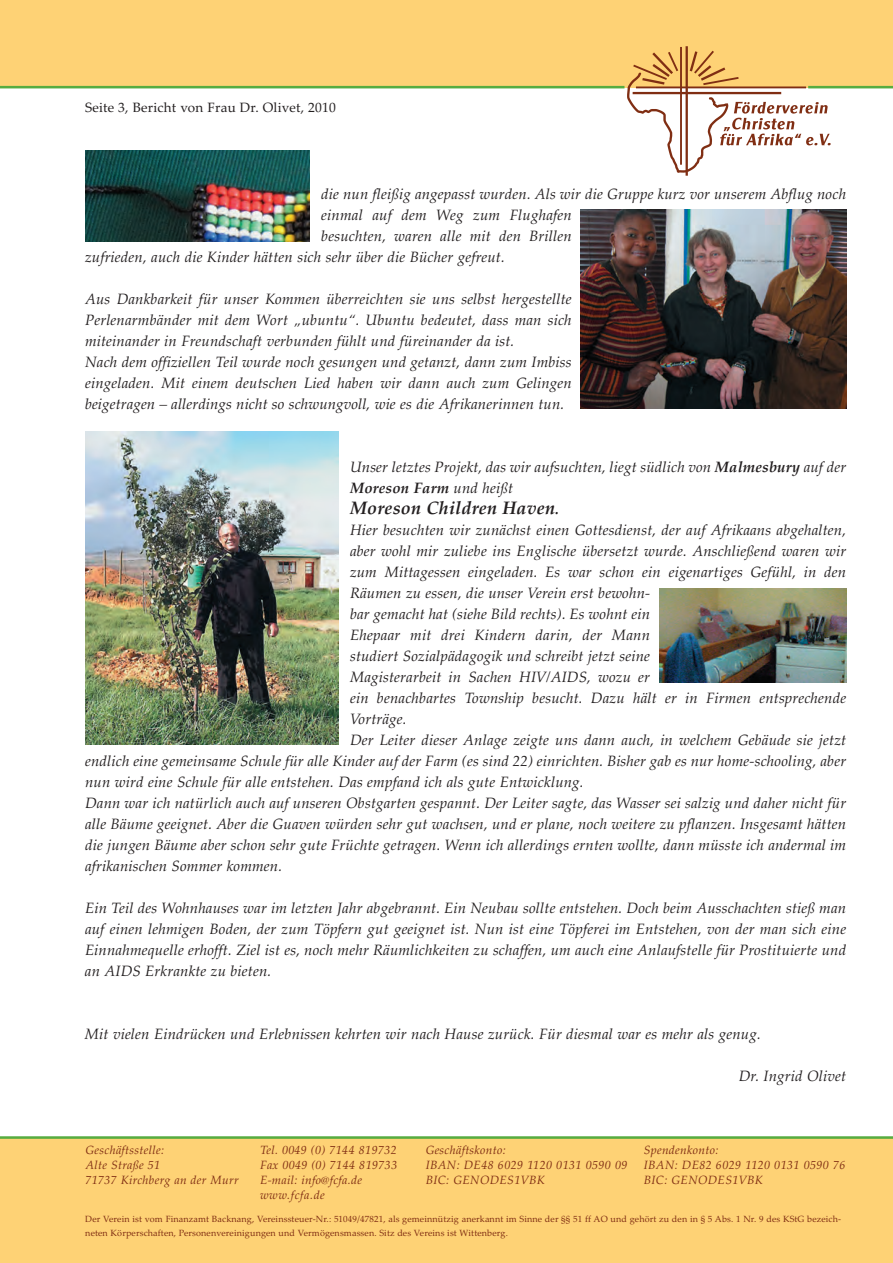
<style>
.page{position:relative;width:893px;height:1263px;background:#fed275}
.page>*{position:absolute;margin:0;border:0;box-sizing:border-box;transform-origin:0 0}
.t1{font:italic 700 18px "Palatino Linotype";letter-spacing:.01em;color:#231f20}
.t2{font:italic 15px/21px "Palatino Linotype";letter-spacing:.01em;color:#231f20}
.t3{font:13.5px "Palatino Linotype";letter-spacing:.015em;color:#231f20}
.t4{font:italic 12px/15px "Palatino Linotype";letter-spacing:.025em;color:#802e13}
.t5{font:9px/13.5px "Palatino Linotype";letter-spacing:.015em;color:#802e13}
.s1{font-weight:700}
.s2{font-size:15px}
</style>
<div class="page">
<div style="left:0;top:88px;width:893px;height:1049px;background:#fff"></div>
<img style="left:627px;top:46px;width:204px;height:130px">
<hr style="left:0;top:1136px;width:893px;height:3px;background:#57ac40">
<hr style="left:808px;top:86px;width:85px;height:2px;background:#57ac40">
<hr style="left:0;top:86px;width:624px;height:2px;background:#57ac40">
<img style="left:85px;top:431px;width:253px;height:314px">
<img style="left:581px;top:210px;width:265px;height:199px">
<img style="left:85px;top:151px;width:224px;height:90px">
<img style="left:659px;top:588px;width:187px;height:94px">
<p class="t3" style="left:85px;top:99px;width:252px">Seite 3, Bericht von Frau Dr. Olivet, 2010</p>
<p class="t2" style="left:321px;top:183px;width:526px">die nun fleißig angepasst wurden. Als wir die Gruppe kurz vor unserem Abflug noch</p>
<p class="t2" style="left:321px;top:204px;width:252px">einmal auf dem Weg zum Flughafen</p>
<p class="t2" style="left:321px;top:225px;width:252px">besuchten, waren alle mit den Brillen</p>
<p class="t2" style="left:85px;top:246px;width:421px">zufrieden, auch die Kinder hätten sich sehr über die Bücher gefreut.</p>
<p class="t2" style="left:85px;top:288px;width:488px">Aus Dankbarkeit für unser Kommen überreichten sie uns selbst hergestellte Perlenarmbänder mit dem Wort „ubuntu“. Ubuntu bedeutet, dass man sich miteinander in Freundschaft verbunden fühlt und füreinander da ist.<br>Nach dem offiziellen Teil wurde noch gesungen und getanzt, dann zum Imbiss eingeladen. Mit einem deutschen Lied haben wir dann auch zum Gelingen beigetragen – allerdings nicht so schwungvoll, wie es die Afrikanerinnen tun.</p>
<p class="t2" style="left:350px;top:456px;width:498px">Unser letztes Projekt, das wir aufsuchten, liegt südlich von <span class="s1">Malmesbury</span> auf der<br><span class="s1">Moreson Farm</span> und heißt</p>
<p class="t1" style="left:350px;top:497px;width:210px">Moreson Children Haven<span class="s2">.</span></p>
<p class="t2" style="left:350px;top:519px;width:498px">Hier besuchten wir zunächst einen Gottesdienst, der auf Afrikaans abgehalten,</p>
<p class="t2" style="left:350px;top:540px;width:498px">aber wohl mir zuliebe ins Englische übersetzt wurde. Anschließend waren wir</p>
<p class="t2" style="left:350px;top:561px;width:498px">zum Mittagessen eingeladen. Es war schon ein eigenartiges Gefühl, in den</p>
<p class="t2" style="left:350px;top:582px;width:302px">Räumen zu essen, die unser Verein erst bewohn-</p>
<p class="t2" style="left:350px;top:603px;width:302px">bar gemacht hat (siehe Bild rechts). Es wohnt ein</p>
<p class="t2" style="left:350px;top:624px;width:302px">Ehepaar mit drei Kindern darin, der Mann</p>
<p class="t2" style="left:350px;top:645px;width:302px">studiert Sozialpädagogik und schreibt jetzt seine</p>
<p class="t2" style="left:350px;top:666px;width:302px">Magisterarbeit in Sachen HIV/AIDS, wozu er</p>
<p class="t2" style="left:350px;top:687px;width:498px">ein benachbartes Township besucht. Dazu hält er in Firmen entsprechende</p>
<p class="t2" style="left:350px;top:708px;width:58px">Vorträge.</p>
<p class="t2" style="left:350px;top:729px;width:498px">Der Leiter dieser Anlage zeigte uns dann auch, in welchem Gebäude sie jetzt</p>
<p class="t2" style="left:85px;top:750px;width:763px">endlich eine gemeinsame Schule für alle Kinder auf der Farm (es sind 22) einrichten. Bisher gab es nur home-schooling, aber</p>
<p class="t2" style="left:85px;top:771px;width:500px">nun wird eine Schule für alle entstehen. Das empfand ich als gute Entwicklung.</p>
<p class="t2" style="left:85px;top:792px;width:763px">Dann war ich natürlich auch auf unseren Obstgarten gespannt. Der Leiter sagte, das Wasser sei salzig und daher nicht für</p>
<p class="t2" style="left:85px;top:813px;width:763px">alle Bäume geeignet. Aber die Guaven würden sehr gut wachsen, und er plane, noch weitere zu pflanzen. Insgesamt hätten</p>
<p class="t2" style="left:85px;top:834px;width:763px">die jungen Bäume aber schon sehr gute Früchte getragen. Wenn ich allerdings ernten wollte, dann müsste ich andermal im</p>
<p class="t2" style="left:85px;top:855px;width:199px">afrikanischen Sommer kommen.</p>
<p class="t2" style="left:85px;top:897px;width:763px;text-align:justify">Ein Teil des Wohnhauses war im letzten Jahr abgebrannt. Ein Neubau sollte entstehen. Doch beim Ausschachten stieß man auf einen lehmigen Boden, der zum Töpfern gut geeignet ist. Nun ist eine Töpferei im Entstehen, von der man sich eine Einnahmequelle erhofft. Ziel ist es, noch mehr Räumlichkeiten zu schaffen, um auch eine Anlaufstelle für Prostituierte und an AIDS Erkrankte zu bieten.</p>
<p class="t2" style="left:85px;top:1023px;width:677px">Mit vielen Eindrücken und Erlebnissen kehrten wir nach Hause zurück. Für diesmal war es mehr als genug.</p>
<p class="t2" style="left:739px;top:1065px;width:109px">Dr. Ingrid Olivet</p>
<p class="t4" style="left:86px;top:1143px;width:155px">Geschäftsstelle:<br>Alte Straße 51<br>71737 Kirchberg an der Murr</p>
<p class="t4" style="left:260px;top:1143px;width:139px">Tel. 0049 (0) 7144 819732<br>Fax 0049 (0) 7144 819733<br>E-mail: info@fcfa.de www.fcfa.de</p>
<p class="t4" style="left:426px;top:1143px;width:203px">Geschäftskonto:<br>IBAN: DE48 6029 1120 0131 0590 09<br>BIC: GENODES1VBK</p>
<p class="t4" style="left:644px;top:1143px;width:203px">Spendenkonto:<br>IBAN: DE82 6029 1120 0131 0590 76<br>BIC: GENODES1VBK</p>
<p class="t5" style="left:85px;top:1212px;width:757px">Der Verein ist vom Finanzamt Backnang, Vereinssteuer-Nr.: 51049/47821, als gemeinnützig anerkannt im Sinne der §§ 51 ff AO und gehört zu den in § 5 Abs. 1 Nr. 9 des KStG bezeich&shy;neten Körperschaften, Personenvereinigungen und Vermögensmassen. Sitz des Vereins ist Wittenberg.</p>
</div>
